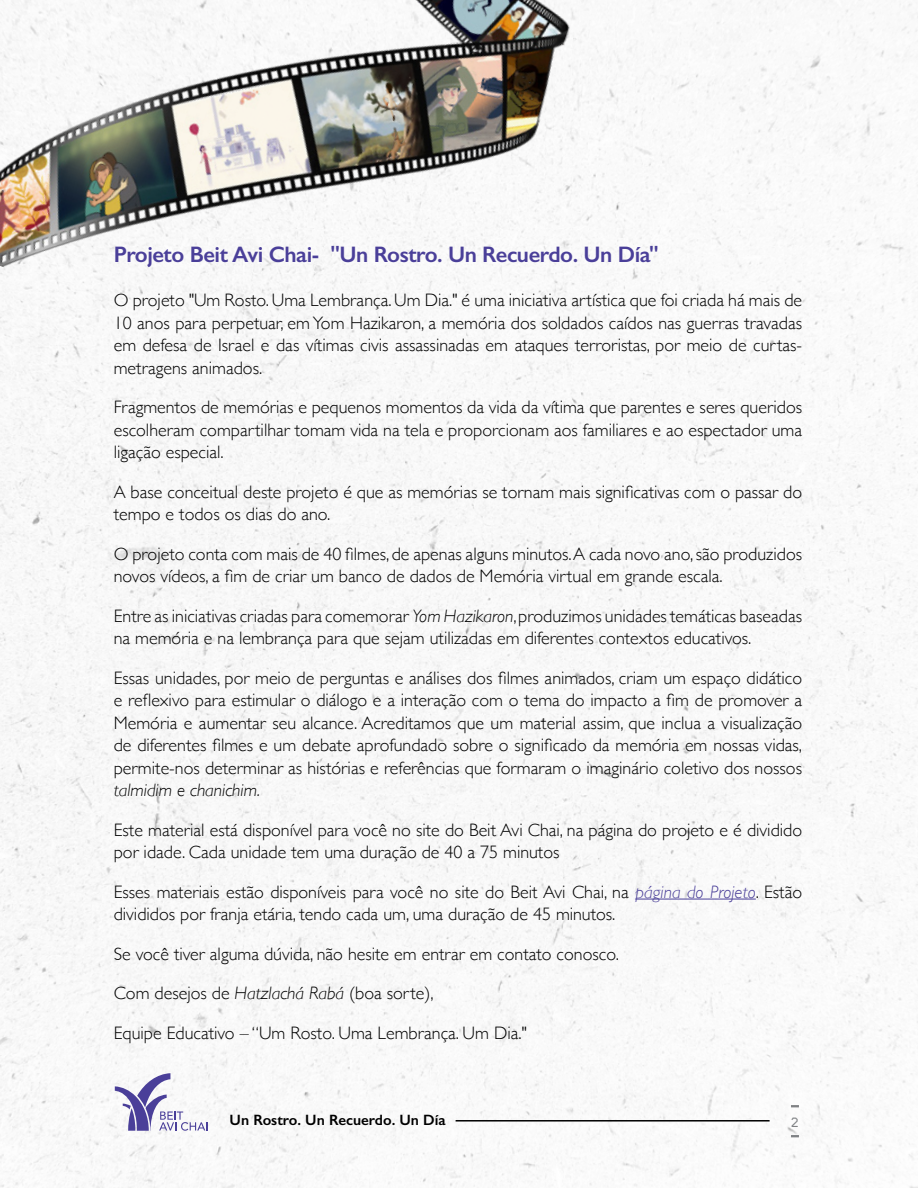
<style>
.page{position:relative;width:918px;height:1188px;background:#fff}
.page>*{position:absolute;margin:0;border:0;box-sizing:border-box;transform-origin:0 0}
.t1{font:600 22.5px "Gill Sans";letter-spacing:-.02em;color:#4a3f99}
.t2{font:300 18px/22.5px "Gill Sans";color:#000}
.t3{font:italic 300 18px "Gill Sans";color:#000}
.t4{font:18px "Ezer Block OE Pro Light";color:#808285}
.t5{font:600 15px "Gill Sans";color:#000}
.s1{font-style:italic}
.s2{font-style:italic;color:#4a3f99}
</style>
<div class="page">
<img style="left:0;top:0;width:918px;height:1188px">
<svg style="left:791px;top:1105px;width:8px;height:2px"></svg>
<svg style="left:791px;top:1135px;width:8px;height:2px"></svg>
<svg style="left:115px;top:1073px;width:92px;height:58px"></svg>
<hr style="left:456px;top:1120px;width:314px;height:2px;background:#000">
<hr style="left:635px;top:899px;width:121px;height:1px;background:#4a3f99">
<img style="left:0;top:0;width:599px;height:422px">
<p class="t1" style="left:330px;top:241px;width:330px">"Un Rostro. Un Recuerdo. Un Día"</p>
<p class="t1" style="left:114px;top:241px;width:207px">Projeto Beit Avi Chai-</p>
<p class="t2" style="left:114px;top:288px;width:690px">O projeto "Um Rosto.Uma Lembrança.Um Dia é" . uma iniciativa artística que foi criada há mais de<br>10 anos para perpetuar, em Yom Hazikaron a, memória dos soldados caídos nas guerras travadas</p>
<p class="t2" style="left:114px;top:356px;width:150px">metragens animados.</p>
<p class="t2" style="left:114px;top:333px;width:690px">em defesa de Israel e das vítimas civis assassinadas em ataques terroristas, por meio de curtas-</p>
<p class="t2" style="left:114px;top:395px;width:690px;text-align:justify">Fragmentos de memórias e pequenos momentos da vida da vítima que parentes e seres queridos escolheram compartilhar tomam vida na tela e proporcionam aos familiares e ao espectador uma ligação especial.</p>
<p class="t2" style="left:114px;top:480px;width:690px">A base conceitual deste projeto é que as memórias se tornam mais significativas com o passar do tempo e todos os dias do ano.</p>
<p class="t2" style="left:114px;top:542px;width:690px">O projeto conta com mais de 40 filmes,de apenas alguns minutos A. cada novo ano,são produzidos novos vídeos a, fim de criar um banco de dados de Memória virtual em grande escala.</p>
<p class="t2" style="left:114px;top:604px;width:690px">Entre as iniciativas criadas para comemorar <span class="s1">Yom Hazikaron</span>,produzimos unidades temáticas baseadas na memória e na lembrança para que sejam utilizadas em diferentes contextos educativos.</p>
<p class="t2" style="left:114px;top:666px;width:690px;text-align:justify">Essas unidades, por meio de perguntas e análises dos filmes animados, criam um espaço didático e reflexivo para estimular o diálogo ae interação com o tema do impacto a fim de promover a Memória e aumentar seu alcance. Acreditamos que um material assim, que inclua a visualização de diferentes filmes e um debate aprofundado sobre o significado da memória em nossas vidas, permite-nos determinar as histórias e referências que formaram o imaginário coletivo dos nossos</p>
<p class="t3" style="left:114px;top:780px;width:148px">talmidim e chanichim.</p>
<p class="t2" style="left:114px;top:818px;width:690px">Este material está disponível para você no site do Beit Avi Chai, na página do projeto ée dividido por idade. Cada unidade tem uma duração de 40 a 75 minutos</p>
<p class="t2" style="left:114px;top:880px;width:690px">Esses materiais estão disponíveis para você no site do Beit Avi Chai, na <span class="s2">página do Projeto</span>. Estão divididos por franja etária, tendo cada um, uma duração de 45 minutos.</p>
<p class="t2" style="left:114px;top:933px;width:507px;line-height:39.5px">Se você tiver alguma dúvida, não hesite em entrar em contato conosco.<br>Com desejos de <span class="s1">Hatzlachá Rabá</span> (boa sorte ,(<br>Equipe Educativo – “Um Rosto. Uma Lembrança. Um Dia ".</p>
<p class="t5" style="left:230px;top:1111px;width:218px">Un Rostro. Un Recuerdo. Un Día</p>
<p class="t4" style="left:791px;top:1111px;width:9px">2</p>
</div>
